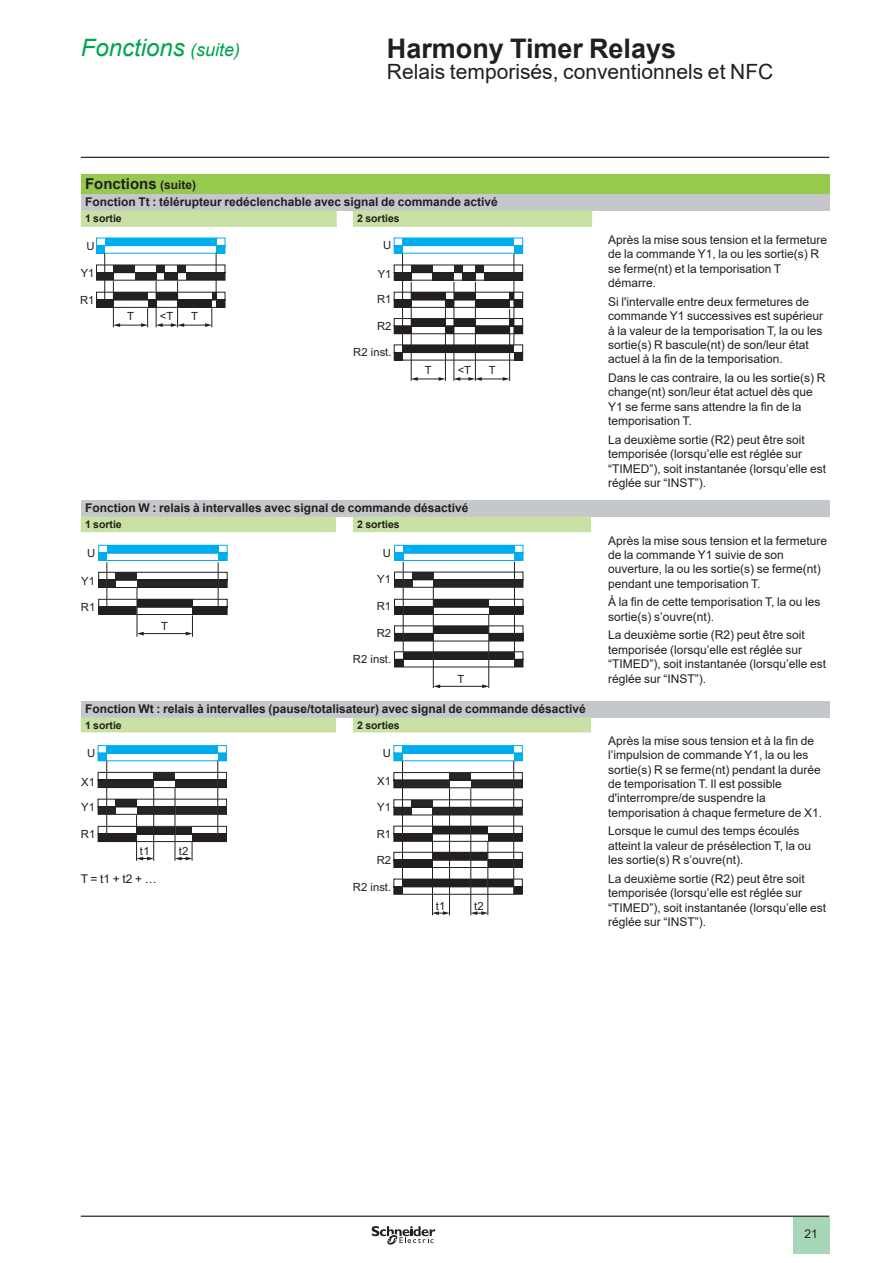
<style>
.page{position:relative;width:893px;height:1263px;background:#fff}
.page>*{position:absolute;margin:0;border:0;box-sizing:border-box;transform-origin:0 0}
._0_TitleLev1{font:700 27px "Arial";color:#231f20}
._0_TopicFwd{font:italic 24px "Arial";color:#00a54f}
._0_TitleLev2{font:21px "Arial";color:#231f20}
.Cell_Section_2__10{font:700 15px "Arial";color:#231f20}
._2_Text__8{font:12px/14.4px "Arial";color:#231f20}
.Cell_Section_3__8{font:700 12px "Arial";color:#231f20}
.t1{font:11.25px "Arial";letter-spacing:.01em;color:#231f20}
.Cell_Section_4__7{font:700 10.5px "Arial";color:#231f20}
.s1{font-size:18px}
.s2{font-size:12px}
</style>
<div class="page">
<hr style="left:81px;top:157px;width:748px;height:1px;background:#231f20">
<div style="left:793px;top:1217px;width:36px;height:36px;background:#a7d7b8"></div>
<hr style="left:81px;top:1215px;width:748px;height:2px;background:#231f20">
<svg style="left:372px;top:1226px;width:63px;height:19px"></svg>
<div style="left:81px;top:174px;width:748px;height:20px;background:#96ca4e"></div>
<div style="left:81px;top:194px;width:748px;height:16px;background:#c5c8cb"></div>
<svg style="left:81px;top:210px;width:511px;height:17px;background:#cae1a8"></svg>
<div style="left:81px;top:500px;width:748px;height:17px;background:#c5c8cb"></div>
<div style="left:81px;top:517px;width:510px;height:15px;background:#c9e1a4"></div>
<svg style="left:98px;top:545px;width:130px;height:16px"></svg>
<hr style="left:107px;top:562px;width:1px;height:45px;background:#231f20">
<hr style="left:218px;top:562px;width:1px;height:45px;background:#231f20">
<svg style="left:98px;top:571px;width:130px;height:66px"></svg>
<svg style="left:394px;top:545px;width:129px;height:16px"></svg>
<svg style="left:394px;top:571px;width:129px;height:97px"></svg>
<hr style="left:403px;top:562px;width:1px;height:90px;background:#231f20">
<hr style="left:433px;top:586px;width:1px;height:102px;background:#231f20">
<hr style="left:488px;top:615px;width:1px;height:73px;background:#231f20">
<hr style="left:514px;top:562px;width:1px;height:90px;background:#231f20">
<hr style="left:439px;top:686px;width:44px;height:1px;background:#231f20">
<svg style="left:482px;top:684px;width:7px;height:4px"></svg>
<svg style="left:433px;top:684px;width:7px;height:4px"></svg>
<div style="left:81px;top:701px;width:748px;height:16px;background:#c5c8cb"></div>
<svg style="left:81px;top:717px;width:510px;height:15px;background:#cae1a8"></svg>
<svg style="left:97px;top:745px;width:130px;height:16px"></svg>
<hr style="left:218px;top:761px;width:1px;height:73px;background:#231f20">
<hr style="left:106px;top:761px;width:1px;height:73px;background:#231f20">
<svg style="left:97px;top:772px;width:130px;height:89px"></svg>
<svg style="left:393px;top:745px;width:130px;height:16px"></svg>
<svg style="left:393px;top:772px;width:130px;height:123px"></svg>
<hr style="left:402px;top:761px;width:1px;height:133px;background:#231f20">
<hr style="left:513px;top:761px;width:1px;height:133px;background:#231f20">
<hr style="left:488px;top:841px;width:1px;height:74px;background:#231f20">
<hr style="left:471px;top:788px;width:1px;height:127px;background:#231f20">
<hr style="left:449px;top:788px;width:1px;height:127px;background:#231f20">
<hr style="left:432px;top:815px;width:1px;height:100px;background:#231f20">
<svg style="left:433px;top:911px;width:16px;height:4px"></svg>
<svg style="left:470px;top:911px;width:18px;height:4px"></svg>
<svg style="left:96px;top:238px;width:129px;height:16px"></svg>
<hr style="left:104px;top:253px;width:1px;height:47px;background:#231f20">
<hr style="left:216px;top:253px;width:1px;height:47px;background:#231f20">
<svg style="left:96px;top:264px;width:130px;height:63px"></svg>
<svg style="left:393px;top:238px;width:130px;height:16px"></svg>
<svg style="left:393px;top:264px;width:130px;height:97px"></svg>
<hr style="left:402px;top:254px;width:1px;height:91px;background:#231f20">
<hr style="left:514px;top:254px;width:1px;height:91px;background:#231f20">
<hr style="left:475px;top:282px;width:1px;height:99px;background:#231f20">
<hr style="left:454px;top:282px;width:1px;height:99px;background:#231f20">
<hr style="left:411px;top:282px;width:1px;height:99px;background:#231f20">
<hr style="left:509px;top:309px;width:1px;height:72px;background:#231f20">
<hr style="left:445px;top:300px;width:1px;height:81px;background:#231f20">
<svg style="left:411px;top:377px;width:34px;height:4px"></svg>
<svg style="left:453px;top:377px;width:56px;height:4px"></svg>
<p class="_0_TopicFwd" style="left:81px;top:32px;width:161px">Fonctions <span class="s1">(suite)</span></p>
<p class="_0_TitleLev1" style="left:387px;top:29px;width:291px">Harmony Timer Relays</p>
<p class="_0_TitleLev2" style="left:387px;top:57px;width:388px">Relais temporisés, conventionnels et NFC</p>
<p class="Cell_Section_2__10" style="left:85px;top:173px;width:112px">Fonctions <span class="s2">(suite)</span></p>
<p class="Cell_Section_3__8" style="left:85px;top:193px;width:414px">Fonction Tt : télérupteur redéclenchable avec signal de commande activé</p>
<p class="Cell_Section_4__7" style="left:85px;top:211px;width:38px">1 sortie</p>
<p class="Cell_Section_4__7" style="left:357px;top:211px;width:44px">2 sorties</p>
<p class="t1" style="left:86px;top:238px;width:10px">U</p>
<p class="t1" style="left:81px;top:265px;width:15px">Y1</p>
<p class="t1" style="left:80px;top:292px;width:16px">R1</p>
<p class="t1" style="left:127px;top:309px;width:8px">T</p>
<p class="t1" style="left:160px;top:309px;width:15px">&lt;T</p>
<p class="t1" style="left:191px;top:309px;width:8px">T</p>
<p class="t1" style="left:383px;top:237px;width:10px">U</p>
<p class="t1" style="left:378px;top:266px;width:15px">Y1</p>
<p class="t1" style="left:377px;top:292px;width:16px">R1</p>
<p class="t1" style="left:377px;top:319px;width:16px">R2</p>
<p class="t1" style="left:353px;top:345px;width:40px">R2 inst.</p>
<p class="t1" style="left:425px;top:363px;width:8px">T</p>
<p class="t1" style="left:458px;top:363px;width:15px">&lt;T</p>
<p class="t1" style="left:489px;top:363px;width:8px">T</p>
<p class="Cell_Section_3__8" style="left:85px;top:500px;width:385px">Fonction W : relais à intervalles avec signal de commande désactivé</p>
<p class="Cell_Section_4__7" style="left:85px;top:517px;width:38px">1 sortie</p>
<p class="Cell_Section_4__7" style="left:357px;top:517px;width:44px">2 sorties</p>
<p class="t1" style="left:87px;top:545px;width:10px">U</p>
<p class="t1" style="left:383px;top:545px;width:10px">U</p>
<p class="t1" style="left:81px;top:573px;width:15px">Y1</p>
<p class="t1" style="left:377px;top:572px;width:15px">Y1</p>
<p class="t1" style="left:81px;top:599px;width:16px">R1</p>
<p class="t1" style="left:377px;top:599px;width:16px">R1</p>
<p class="t1" style="left:161px;top:619px;width:8px">T</p>
<p class="t1" style="left:377px;top:625px;width:16px">R2</p>
<p class="t1" style="left:353px;top:651px;width:40px">R2 inst.</p>
<p class="t1" style="left:458px;top:671px;width:8px">T</p>
<p class="Cell_Section_3__8" style="left:85px;top:701px;width:502px">Fonction Wt : relais à intervalles (pause/totalisateur) avec signal de commande désactivé</p>
<p class="Cell_Section_4__7" style="left:85px;top:718px;width:38px">1 sortie</p>
<p class="Cell_Section_4__7" style="left:357px;top:718px;width:44px">2 sorties</p>
<p class="t1" style="left:87px;top:745px;width:10px">U</p>
<p class="t1" style="left:383px;top:746px;width:10px">U</p>
<p class="t1" style="left:81px;top:774px;width:15px">X1</p>
<p class="t1" style="left:377px;top:774px;width:15px">X1</p>
<p class="t1" style="left:81px;top:799px;width:15px">Y1</p>
<p class="t1" style="left:377px;top:800px;width:15px">Y1</p>
<p class="t1" style="left:81px;top:826px;width:16px">R1</p>
<p class="t1" style="left:377px;top:826px;width:16px">R1</p>
<p class="t1" style="left:140px;top:844px;width:11px">t1</p>
<p class="t1" style="left:179px;top:844px;width:11px">t2</p>
<p class="_2_Text__8" style="left:81px;top:871px;width:78px">T = t1 + t2 + …</p>
<p class="t1" style="left:377px;top:852px;width:16px">R2</p>
<p class="t1" style="left:353px;top:879px;width:40px">R2 inst.</p>
<p class="t1" style="left:436px;top:898px;width:11px">t1</p>
<p class="t1" style="left:474px;top:898px;width:11px">t2</p>
<p class="_2_Text__8" style="left:608px;top:232px;width:220px">Après la mise sous tension et la fermeture de la commande Y1, la ou les sortie(s) R se ferme(nt) et la temporisation T démarre.</p>
<p class="_2_Text__8" style="left:608px;top:294px;width:217px">Si l'intervalle entre deux fermetures de commande Y1 successives est supérieur à la valeur de la temporisation T, la ou les sortie(s) R bascule(nt) de son/leur état actuel à la fin de la temporisation.</p>
<p class="_2_Text__8" style="left:608px;top:371px;width:219px">Dans le cas contraire, la ou les sortie(s) R change(nt) son/leur état actuel dès que Y1 se ferme sans attendre la fin de la temporisation T.</p>
<p class="_2_Text__8" style="left:608px;top:432px;width:220px">La deuxième sortie (R2) peut être soit temporisée (lorsqu’elle est réglée sur “TIMED”), soit instantanée (lorsqu’elle est réglée sur “INST”).</p>
<p class="_2_Text__8" style="left:608px;top:533px;width:220px">Après la mise sous tension et la fermeture de la commande Y1 suivie de son ouverture, la ou les sortie(s) se ferme(nt) pendant une temporisation T.</p>
<p class="_2_Text__8" style="left:608px;top:595px;width:214px">À la fin de cette temporisation T, la ou les sortie(s) s’ouvre(nt).</p>
<p class="_2_Text__8" style="left:608px;top:628px;width:220px">La deuxième sortie (R2) peut être soit temporisée (lorsqu’elle est réglée sur “TIMED”), soit instantanée (lorsqu’elle est réglée sur “INST”).</p>
<p class="_2_Text__8" style="left:608px;top:733px;width:216px">Après la mise sous tension et à la fin de l’impulsion de commande Y1, la ou les sortie(s) R se ferme(nt) pendant la durée de temporisation T. Il est possible d'interrompre/de suspendre la temporisation à chaque fermeture de X1.</p>
<p class="_2_Text__8" style="left:608px;top:824px;width:205px">Lorsque le cumul des temps écoulés atteint la valeur de présélection T, la ou les sortie(s) R s’ouvre(nt).</p>
<p class="_2_Text__8" style="left:608px;top:871px;width:220px">La deuxième sortie (R2) peut être soit temporisée (lorsqu’elle est réglée sur “TIMED”), soit instantanée (lorsqu’elle est réglée sur “INST”).</p>
<p class="_2_Text__8" style="left:804px;top:1226px;width:15px">21</p>
</div>
